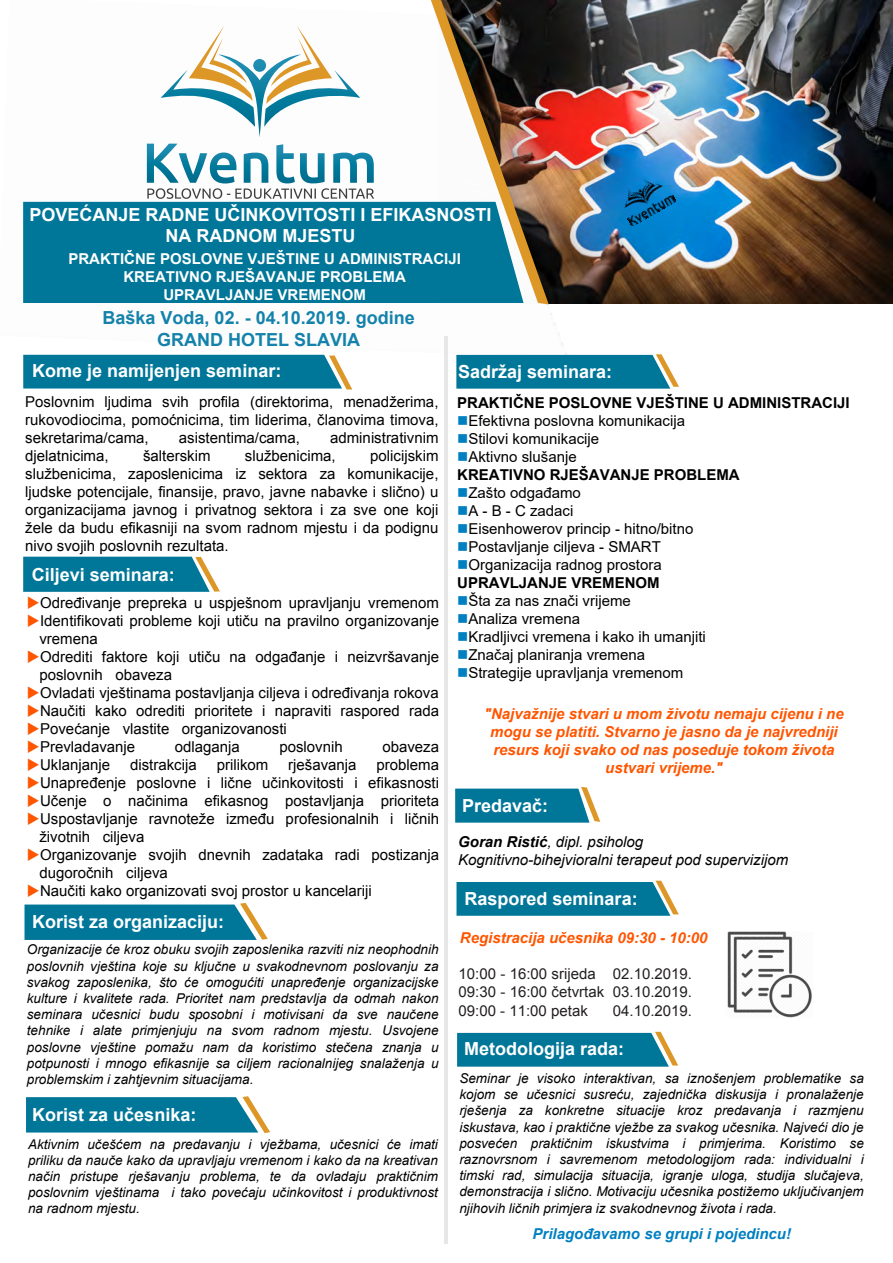
<style>
.page{position:relative;width:893px;height:1263px;background:#fff}
.page>*{position:absolute;margin:0;border:0;box-sizing:border-box;transform-origin:0 0}
.t1{font:700 18px/20.7px "Arial";color:#fff;text-align:center}
.t2{font:700 18px "Arial";color:#fff}
.t3{font:700 18px/21.6px "Arial";color:#1482ab;text-align:center}
.t4{font:15px/18px "Arial";color:#000}
.t5{font:italic 700 15px/18px "Arial";color:#f50;text-align:center}
.t6{font:15px/18.5px "Arial";color:#231f20;text-align:justify}
.t7{font:700 15px/18px "Arial";color:#fff;text-align:center}
.t8{font:700 15px/18px "Arial";color:#000}
.t9{font:italic 15px/18px "Arial";color:#000}
.t10{font:italic 700 15px "Arial";color:#0080c0}
.t11{font:italic 13.5px/16.2px "Arial";color:#000;text-align:justify}
.s1{color:#f50}
.s2{color:#fff}
.s3{font-style:inherit}
.s4{color:#0080c0}
.s5{font-weight:400}
.s6{font-weight:700}
</style>
<div class="page">
<img style="left:592px;top:0;width:300px;height:303px">
<div style="left:23px;top:202px;width:364px;height:101px;background:#007698"></div>
<img style="left:387px;top:0;width:205px;height:304px">
<svg style="left:161px;top:26px;width:199px;height:111px"></svg>
<svg style="left:147px;top:144px;width:227px;height:55px"></svg>
<svg style="left:23px;top:355px;width:329px;height:34px;background:#117d9b"></svg>
<svg style="left:456px;top:354px;width:223px;height:35px;background:#1c829e"></svg>
<hr style="left:445px;top:336px;width:3px;height:908px;background:#e7e7e6">
<svg style="left:23px;top:556px;width:197px;height:36px;background:#1d839e"></svg>
<svg style="left:25px;top:902px;width:243px;height:38px;background:#2688a2"></svg>
<svg style="left:455px;top:787px;width:146px;height:36px;background:#2988a1"></svg>
<svg style="left:456px;top:881px;width:223px;height:35px;background:#1b829e"></svg>
<svg style="left:457px;top:1032px;width:221px;height:35px;background:#1c839e"></svg>
<svg style="left:26px;top:1096px;width:244px;height:37px;background:#2085a0"></svg>
<img style="left:727px;top:931px;width:85px;height:87px">
<img style="left:615px;top:171px;width:61px;height:55px">
<p class="t1" style="left:29px;top:204px;width:464px">POVEĆANJE RADNE UČINKOVITOSTI I EFIKASNOSTI<br>NA RADNOM MJESTU</p>
<p class="t7" style="left:68px;top:250px;width:394px">PRAKTIČNE POSLOVNE VJEŠTINE U ADMINISTRACIJI<br>KREATIVNO RJEŠAVANJE PROBLEMA<br>UPRAVLJANJE VREMENOM</p>
<p class="t3" style="left:103px;top:308px;width:314px">Baška Voda, 02. - 04.10.2019. godine<br>GRAND HOTEL SLAVIA</p>
<p class="t1" style="left:32px;top:361px;width:251px">Kome je namijenjen seminar:</p>
<p class="t4" style="left:25px;top:393px;width:415px;text-align:justify">Poslovnim ljudima svih profila (direktorima, menadžerima, rukovodiocima, pomoćnicima, tim liderima, članovima timova, sekretarima/cama,</p>
<p class="t4" style="left:179px;top:429px;width:122px">asistentima/cama,</p>
<p class="t4" style="left:330px;top:429px;width:110px">administrativnim</p>
<p class="t4" style="left:25px;top:447px;width:85px">djelatnicima,</p>
<p class="t4" style="left:143px;top:447px;width:69px">šalterskim</p>
<p class="t4" style="left:245px;top:447px;width:92px">službenicima,</p>
<p class="t4" style="left:25px;top:447px;width:415px;text-align:justify;text-indent:345px">policijskim službenicima, zaposlenicima iz sektora za komunikacije, ljudske potencijale, finansije, pravo, javne nabavke i slično) u organizacijama javnog i privatnog sektora i za sve one koji žele da budu efikasniji na svom radnom mjestu i da podignu nivo svojih poslovnih rezultata.</p>
<p class="t2" style="left:32px;top:562px;width:145px">Ciljevi seminara:</p>
<p class="t4" style="left:27px;top:594px;width:414px"><span class="s1">◆</span>Određivanje prepreka u uspješnom upravljanju vremenom</p>
<p class="t4" style="left:27px;top:612px;width:414px"><span class="s1">◆</span>Identifikovati probleme koji utiču na pravilno organizovanje <span class="s2">m</span>vremena</p>
<p class="t4" style="left:27px;top:648px;width:414px"><span class="s1">◆</span>Odrediti faktore koji utiču na odgađanje i neizvršavanje <span class="s2">m</span>poslovnih<span class="s2">m</span>obaveza</p>
<p class="t4" style="left:27px;top:684px;width:413px"><span class="s1">◆</span>Ovladati vještinama postavljanja ciljeva i određivanja rokova</p>
<p class="t4" style="left:27px;top:702px;width:414px"><span class="s1">◆</span>Naučiti kako odrediti prioritete i napraviti raspored rada</p>
<p class="t4" style="left:27px;top:720px;width:261px"><span class="s1">◆</span>Povećanje<span class="s2">m</span>vlastite<span class="s2">m</span>organizovanosti</p>
<p class="t4" style="left:27px;top:738px;width:110px"><span class="s1">◆</span>Prevladavanje</p>
<p class="t4" style="left:175px;top:738px;width:67px">odlaganja</p>
<p class="t4" style="left:279px;top:738px;width:65px">poslovnih</p>
<p class="t4" style="left:382px;top:738px;width:58px">obaveza</p>
<p class="t4" style="left:27px;top:756px;width:85px"><span class="s1">◆</span>Uklanjanje</p>
<p class="t4" style="left:130px;top:756px;width:68px">distrakcija</p>
<p class="t4" style="left:217px;top:756px;width:53px">prilikom</p>
<p class="t4" style="left:288px;top:756px;width:70px">rješavanja</p>
<p class="t4" style="left:376px;top:756px;width:64px">problema</p>
<p class="t4" style="left:27px;top:774px;width:414px"><span class="s1">◆</span>Unapređenje poslovne i lične učinkovitosti i efikasnosti</p>
<p class="t4" style="left:27px;top:792px;width:414px"><span class="s1">◆</span>Učenje o načinima efikasnog postavljanja prioriteta</p>
<p class="t4" style="left:27px;top:810px;width:414px"><span class="s1">◆</span>Uspostavljanje ravnoteže između profesionalnih i ličnih <span class="s2">m</span>životnih<span class="s2">m</span>ciljeva</p>
<p class="t4" style="left:27px;top:846px;width:414px"><span class="s1">◆</span>Organizovanje svojih dnevnih zadataka radi postizanja <span class="s2">m</span>dugoročnih<span class="s2">m</span>ciljeva</p>
<p class="t4" style="left:27px;top:882px;width:346px"><span class="s1">◆</span>Naučiti kako organizovati svoj prostor u kancelariji</p>
<p class="t1" style="left:32px;top:912px;width:194px"><span class="s3">Korist za</span> organizaciju<span class="s3">:</span></p>
<p class="t11" style="left:27px;top:942px;width:413px">Organizacije će kroz obuku svojih zaposlenika razviti niz neophodnih poslovnih vještina koje su ključne u svakodnevnom poslovanju za svakog zaposlenika, što će omogućiti unapređenje organizacijske kulture i kvalitete rada. Prioritet nam predstavlja da odmah nakon seminara učesnici budu sposobni i motivisani da sve naučene tehnike i alate primjenjuju na svom radnom mjestu. Usvojene poslovne vještine pomažu nam da koristimo stečena znanja u potpunosti i mnogo efikasnije sa ciljem racionalnijeg snalaženja u problemskim i zahtjevnim situacijama.</p>
<p class="t2" style="left:32px;top:1102px;width:166px">Korist za <span class="s3">učesnika</span>:</p>
<p class="t11" style="left:28px;top:1136px;width:411px">Aktivnim učešćem na predavanju i vježbama, učesnici će imati priliku da nauče kako da upravljaju vremenom i kako da na kreativan način pristupe rješavanju problema, te da ovladaju praktičnim poslovnim vještinama i tako povećaju učinkovitost i produktivnost na radnom mjestu.</p>
<p class="t2" style="left:458px;top:359px;width:156px">Sadržaj seminara:</p>
<p class="t8" style="left:457px;top:394px;width:394px">PRAKTIČNE POSLOVNE VJEŠTINE U ADMINISTRACIJI</p>
<p class="t4" style="left:457px;top:411px;width:229px"><span class="s4">■</span>Efektivna poslovna komunikacija</p>
<p class="t4" style="left:457px;top:429px;width:144px"><span class="s4">■</span>Stilovi komunikacije</p>
<p class="t8" style="left:457px;top:448px;width:284px"><span class="s4">■</span><span class="s5">Aktivno slušanje<br></span>KREATIVNO RJEŠAVANJE PROBLEMA</p>
<p class="t4" style="left:457px;top:483px;width:125px"><span class="s4">■</span>Zašto odgađamo</p>
<p class="t4" style="left:457px;top:501px;width:118px"><span class="s4">■</span>A - B - C zadaci</p>
<p class="t4" style="left:457px;top:519px;width:238px"><span class="s4">■</span>Eisenhowerov princip - hitno/bitno</p>
<p class="t4" style="left:457px;top:537px;width:205px"><span class="s4">■</span>Postavljanje ciljeva - SMART</p>
<p class="t4" style="left:457px;top:555px;width:206px"><span class="s4">■</span>Organizacija radnog prostora<br><span class="s6">UPRAVLJANJE VREMENOM</span></p>
<p class="t4" style="left:457px;top:591px;width:175px"><span class="s4">■</span>Šta za nas znači vrijeme</p>
<p class="t4" style="left:457px;top:609px;width:124px"><span class="s4">■</span>Analiza vremena</p>
<p class="t4" style="left:457px;top:627px;width:250px"><span class="s4">■</span>Kradljivci vremena i kako ih umanjiti</p>
<p class="t4" style="left:457px;top:645px;width:189px"><span class="s4">■</span>Značaj planiranja vremena</p>
<p class="t4" style="left:457px;top:663px;width:228px"><span class="s4">■</span>Strategije upravljanja vremenom</p>
<p class="t5" style="left:484px;top:705px;width:361px">"Najvažnije stvari u mom životu nemaju cijenu i ne mogu se platiti. Stvarno je jasno da je najvredniji resurs koji svako od nas poseduje tokom života ustvari vrijeme."</p>
<p class="t1" style="left:462px;top:795px;width:88px">Predavač:</p>
<p class="t9" style="left:458px;top:833px;width:332px"><span class="s6">Goran Ristić</span>, dipl. psiholog<br>Kognitivno-bihejvioralni terapeut pod supervizijom</p>
<p class="t2" style="left:465px;top:886px;width:175px">Raspored seminara:</p>
<p class="t5" style="left:460px;top:929px;width:249px">Registracija učesnika 09:30 - 10:00</p>
<p class="t6" style="left:459px;top:964px;width:235px">10:00 - 16:00 srijeda <span class="s3">02</span>.<span class="s3">10</span>.2019.<br>09:30 - 16:00 četvrtak <span class="s3">03</span>.<span class="s3">10</span>.2019.<br>09:00 - 11:00 petak</p>
<p class="t6" style="left:613px;top:1001px;width:81px"><span class="s3">04</span>.<span class="s3">10</span>.2019.</p>
<p class="t2" style="left:464px;top:1036px;width:161px">Metodologija rada:</p>
<p class="t11" style="left:459px;top:1070px;width:406px">Seminar je visoko interaktivan, sa iznošenjem problematike sa kojom se učesnici susreću, zajednička diskusija i pronalaženje rješenja za konkretne situacije kroz predavanja i razmjenu iskustava, kao i praktične vježbe za svakog učesnika. Najveći dio je posvećen praktičnim iskustvima i primjerima. Koristimo se raznovrsnom i savremenom metodologijom rada: individualni i timski rad, simulacija situacija, igranje uloga, studija slučajeva, demonstracija i slično. Motivaciju učesnika postižemo uključivanjem njihovih ličnih primjera iz svakodnevnog života i rada.</p>
<p class="t10" style="left:533px;top:1223px;width:260px">Prilagođavamo se grupi i pojedincu!</p>
</div>
